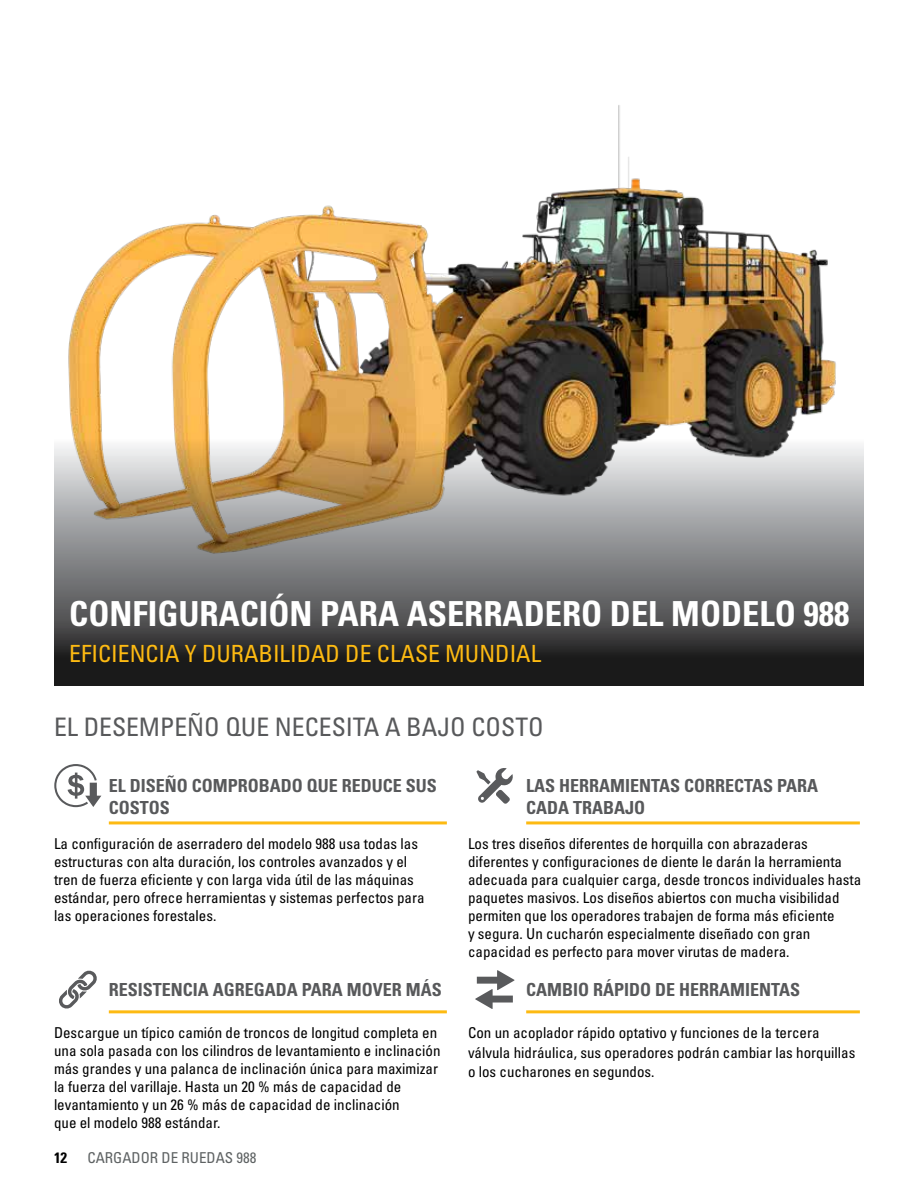
<style>
.page{position:relative;width:918px;height:1188px;background:#fff}
.page>*{position:absolute;margin:0;border:0;box-sizing:border-box;transform-origin:0 0}
.Headline_small_white{font:34.5px "Univers LTCYR 67 Bold Cond";color:#fff}
.Headline_small_gray{font:condensed 25.5px "Univers LTCYR 57";color:#58595b}
.Subhead_small_yellow{font:condensed 23.7px "Univers LTCYR 57";color:#fdba12}
.Subhead_small_gray{font:18px/21.6px "Univers LTCYR 67 Bold Cond";color:#58595b}
.Body_copy{font:condensed 15px/18px "Univers LTCYR 57";color:#000}
.t1{font:condensed 15px "Univers LTCYR 57";color:#5e6263}
.t2{font:15px "Univers LTCYR 67 Bold Cond";color:#000}
</style>
<div class="page">
<img style="left:54px;top:105px;width:810px;height:581px">
<hr style="left:109px;top:821px;width:338px;height:3px;background:#fdba12">
<hr style="left:109px;top:1010px;width:338px;height:3px;background:#fdba12">
<hr style="left:526px;top:821px;width:334px;height:3px;background:#fdba12">
<hr style="left:526px;top:1010px;width:334px;height:3px;background:#fdba12">
<svg style="left:54px;top:764px;width:47px;height:43px"></svg>
<svg style="left:476px;top:768px;width:37px;height:36px"></svg>
<svg style="left:475px;top:970px;width:40px;height:39px"></svg>
<svg style="left:59px;top:970px;width:38px;height:39px"></svg>
<p class="Headline_small_white" style="left:69px;top:592px;width:782px">CONFIGURACIÓN PARA ASERRADERO DEL MODELO 988</p>
<p class="Subhead_small_yellow" style="left:69px;top:638px;width:474px">EFICIENCIA Y DURABILIDAD DE CLASE MUNDIAL</p>
<p class="Headline_small_gray" style="left:54px;top:711px;width:491px">EL DESEMPEÑO QUE NECESITA A BAJO COSTO</p>
<p class="Subhead_small_gray" style="left:109px;top:775px;width:330px">EL DISEÑO COMPROBADO QUE REDUCE SUS<br>COSTOS</p>
<p class="Subhead_small_gray" style="left:526px;top:775px;width:293px">LAS HERRAMIENTAS CORRECTAS PARA<br>CADA TRABAJO</p>
<p class="Body_copy" style="left:54px;top:834px;width:372px">La configuración de aserradero del modelo 988 usa todas las estructuras con alta duración, los controles avanzados y el tren de fuerza eficiente y con larga vida útil de las máquinas estándar, pero ofrece herramientas y sistemas perfectos para las operaciones forestales.</p>
<p class="Body_copy" style="left:468px;top:834px;width:395px">Los tres diseños diferentes de horquilla con abrazaderas diferentes y configuraciones de diente le darán la herramienta adecuada para cualquier carga, desde troncos individuales hasta paquetes masivos. Los diseños abiertos con mucha visibilidad permiten que los operadores trabajen de forma más eficiente<br>y segura. Un cucharón especialmente diseñado con gran capacidad es perfecto para mover virutas de madera.</p>
<p class="Subhead_small_gray" style="left:109px;top:978px;width:335px">RESISTENCIA AGREGADA PARA MOVER MÁS</p>
<p class="Subhead_small_gray" style="left:526px;top:978px;width:275px">CAMBIO RÁPIDO DE HERRAMIENTAS</p>
<p class="Body_copy" style="left:54px;top:1023px;width:388px">Descargue un típico camión de troncos de longitud completa en una sola pasada con los cilindros de levantamiento e inclinación más grandes y una palanca de inclinación única para maximizar la fuerza del varillaje. Hasta un 20 % más de capacidad de levantamiento y un 26 % más de capacidad de inclinación<br>que el modelo 988 estándar.</p>
<p class="Body_copy" style="left:468px;top:1023px;width:389px;line-height:19.5px">Con un acoplador rápido optativo y funciones de la tercera válvula hidráulica, sus operadores podrán cambiar las horquillas o los cucharones en segundos.</p>
<p class="t2" style="left:54px;top:1148px;width:15px">12</p>
<p class="t1" style="left:87px;top:1148px;width:171px">CARGADOR DE RUEDAS 988</p>
</div>
